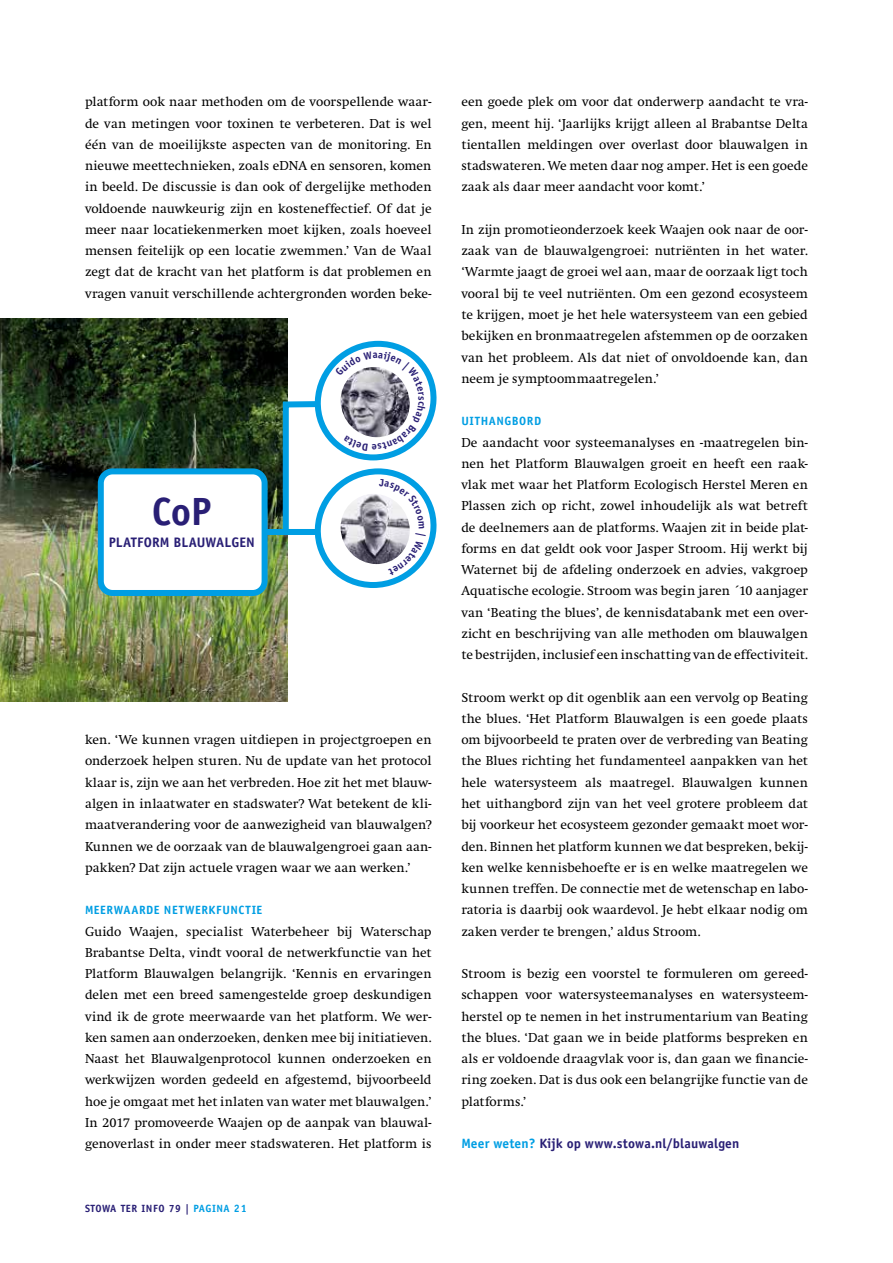
<style>
.page{position:relative;width:893px;height:1263px;background:#fff}
.page>*{position:absolute;margin:0;border:0;box-sizing:border-box;transform-origin:0 0}
.t1{font:700 39.45px "Officina Sans";color:#291f75}
.t2{font:700 13.8px "Officina Sans";letter-spacing:.005em;color:#291f75}
.t3{font:13.5px/21.3px "Swift";letter-spacing:.01em;color:#000;text-align:justify}
.t4{font:700 13.5px "Officina Sans";letter-spacing:.01em;color:#291f75}
.t5{font:700 12px "Officina Sans";letter-spacing:.045em;color:#009ee3}
.t6{font:700 10.5px "Officina Sans";letter-spacing:.05em;color:#291f75}
.s1{color:#009ee3}
.s2{font-size:10.8px;color:#009ee3}
</style>
<div class="page">
<img style="left:0;top:319px;width:287px;height:383px">
<div style="left:101px;top:471px;width:164px;height:122px;background:#fff;border-radius:12px"></div>
<div style="left:98px;top:468px;width:170px;height:128px;border:6px solid #009ee3;border-radius:12px"></div>
<div style="left:264px;top:529px;width:52px;height:6px;background:#009ee3"></div>
<svg style="left:280px;top:338px;width:157px;height:253px"></svg>
<p class="t3" style="left:85px;top:92px;width:348px">platform ook naar methoden om de voorspellende waar&shy;de van metingen voor toxinen te verbeteren. Dat is wel één van de moeilijkste aspecten van de monitoring. En nieuwe meettechnieken, zoals eDNA en sensoren, komen in beeld. De discussie is dan ook of dergelijke methoden voldoende nauwkeurig zijn en kosteneffectief. Of dat je meer naar locatiekenmerken moet kijken, zoals hoeveel mensen feitelijk op een locatie zwemmen.’ Van de Waal zegt dat de kracht van het platform is dat problemen en vragen vanuit verschillende achtergronden worden beke-</p>
<h1 class="t1" style="left:152px;top:487px;width:61px">CoP</h1>
<p class="t2" style="left:109px;top:534px;width:148px">PLATFORM BLAUWALGEN</p>
<p class="t6" style="left:429px;top:396px;width:6px;rotate:90deg">s</p>
<p class="t3" style="left:85px;top:729px;width:348px">ken. ‘We kunnen vragen uitdiepen in projectgroepen en onderzoek helpen sturen. Nu de update van het protocol klaar is, zijn we aan het verbreden. Hoe zit het met blauw&shy;algen in inlaatwater en stadswater? Wat betekent de kli&shy;maatverandering voor de aanwezigheid van blauwalgen?<br>Kunnen we de oorzaak van de blauwalgengroei gaan aan&shy;pakken? Dat zijn actuele vragen waar we aan werken.’</p>
<p class="t5" style="left:85px;top:903px;width:179px">MEERWAARDE NETWERKFUNCTIE</p>
<p class="t3" style="left:85px;top:921px;width:348px">Guido Waajen, specialist Waterbeheer bij Waterschap Brabantse Delta, vindt vooral de netwerkfunctie van het Platform Blauwalgen belangrijk. ‘Kennis en ervaringen delen met een breed samengestelde groep deskundigen vind ik de grote meerwaarde van het platform. We wer&shy;ken samen aan onderzoeken, denken mee bij initiatieven.<br>Naast het Blauwalgenprotocol kunnen onderzoeken en werkwijzen worden gedeeld en afgestemd, bijvoorbeeld hoe je omgaat met het inlaten van water met blauwalgen.’ In 2017 promoveerde Waajen op de aanpak van blauwal&shy;genoverlast in onder meer stadswateren. Het platform is</p>
<p class="t6" style="left:85px;top:1202px;width:163px">STOWA TER INFO 79 | <span class="s1">PAGINA</span> <span class="s2">21</span></p>
<p class="t3" style="left:461px;top:92px;width:348px">een goede plek om voor dat onderwerp aandacht te vra&shy;gen, meent hij. ‘Jaarlijks krijgt alleen al Brabantse Delta tientallen meldingen over overlast door blauwalgen in stadswateren. We meten daar nog amper. Het is een goede zaak als daar meer aandacht voor komt.’</p>
<p class="t3" style="left:461px;top:219px;width:348px">In zijn promotieonderzoek keek Waajen ook naar de oor&shy;zaak van de blauwalgengroei: nutriënten in het water. ‘Warmte jaagt de groei wel aan, maar de oorzaak ligt toch vooral bij te veel nutriënten. Om een gezond ecosysteem te krijgen, moet je het hele watersysteem van een gebied bekijken en bronmaatregelen afstemmen op de oorzaken van het probleem. Als dat niet of onvoldoende kan, dan neem je symptoommaatregelen.’</p>
<p class="t5" style="left:461px;top:414px;width:81px">UITHANGBORD</p>
<p class="t3" style="left:461px;top:432px;width:348px">De aandacht voor systeemanalyses en -maatregelen bin&shy;nen het Platform Blauwalgen groeit en heeft een raak&shy;vlak met waar het Platform Ecologisch Herstel Meren en Plassen zich op richt, zowel inhoudelijk als wat betreft de deelnemers aan de platforms. Waajen zit in beide plat&shy;forms en dat geldt ook voor Jasper Stroom. Hij werkt bij Waternet bij de afdeling onderzoek en advies, vakgroep Aquatische ecologie. Stroom was begin jaren ´10 aanjager van ‘Beating the blues’, de kennisdatabank met een over&shy;zicht en beschrijving van alle methoden om blauwalgen te bestrijden, inclusief een inschatting van de effectiviteit.</p>
<p class="t3" style="left:461px;top:687px;width:348px">Stroom werkt op dit ogenblik aan een vervolg op Beating the blues. ‘Het Platform Blauwalgen is een goede plaats om bijvoorbeeld te praten over de verbreding van Beating the Blues richting het fundamenteel aanpakken van het hele watersysteem als maatregel. Blauwalgen kunnen het uithangbord zijn van het veel grotere probleem dat bij voorkeur het ecosysteem gezonder gemaakt moet wor&shy;den. Binnen het platform kunnen we dat bespreken, bekij&shy;ken welke kennisbehoefte er is en welke maatregelen we kunnen treffen. De connectie met de wetenschap en labo&shy;ratoria is daarbij ook waardevol. Je hebt elkaar nodig om zaken verder te brengen,’ aldus Stroom.</p>
<p class="t3" style="left:461px;top:963px;width:348px">Stroom is bezig een voorstel te formuleren om gereed&shy;schappen voor watersysteemanalyses en watersysteem&shy;herstel op te nemen in het instrumentarium van Beating the blues. ‘Dat gaan we in beide platforms bespreken en als er voldoende draagvlak voor is, dan gaan we financie&shy;ring zoeken. Dat is dus ook een belangrijke functie van de platforms.’</p>
<p class="t4" style="left:461px;top:1135px;width:280px"><span class="s1">Meer weten?</span> Kijk op www.stowa.nl/blauwalgen</p>
</div>
